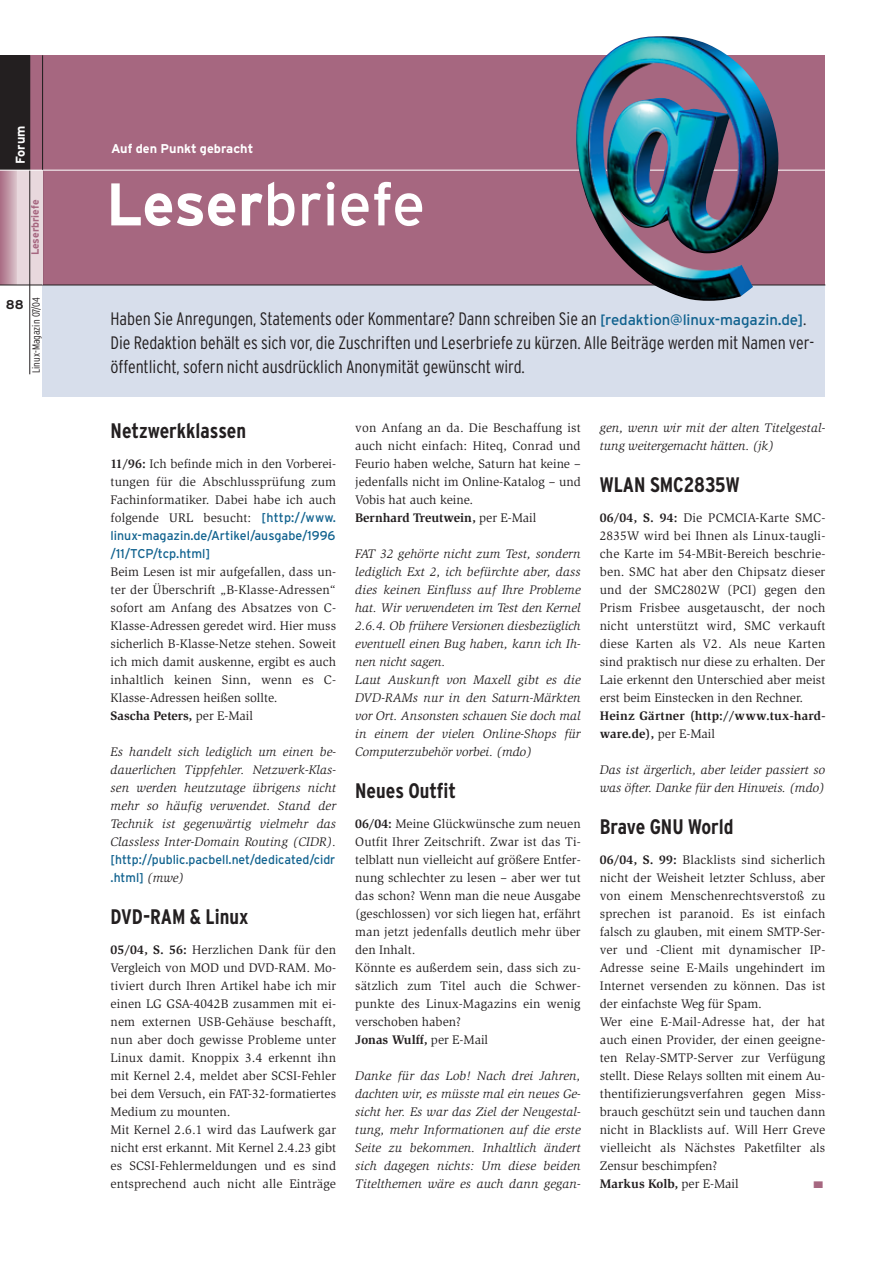
<style>
.page{position:relative;width:893px;height:1262px;background:#fff}
.page>*{position:absolute;margin:0;border:0;box-sizing:border-box;transform-origin:0 0}
.t1{font:60px "Interstate";color:#fff}
.t2{font:700 condensed 21px "Interstate";color:#231f20}
.t3{font:300 condensed 18px/24px "Interstate";letter-spacing:-.005em;color:#231f20}
.t4{font:12.75px/18px "Slimbach";letter-spacing:.01em;color:#231f20}
.t5{font:italic 12.75px/18px "Slimbach";letter-spacing:.01em;color:#231f20}
.t6{font:12.75px/18px "Interstate";color:#0f618e}
.t7{font:12.75px/18px "Interstate";color:#0f618e;scale:.96 1}
.t8{font:700 12.75px/18px "Slimbach";letter-spacing:.01em;color:#231f20}
.t9{font:700 12.75px "Interstate";color:#fff}
.t10{font:700 12.75px "Interstate";color:#231f20}
.t11{font:300 condensed 10.5px "Interstate";color:#231f20}
.t12{font:700 10.5px "Interstate";color:#a66780}
.t13{font:9.6px "Zapf Dingbats";color:#a66780;scale:1.33 1}
.s1{font-weight:700}
.s2{font-weight:400;font-stretch:normal;font-size:15px;color:#0f618e}
.s3{font-family:"Interstate";color:#0f618e}
.s4{font-family:"Slimbach";font-style:italic;color:#231f20}
.s5{font-weight:400}
</style>
<div class="page">
<div style="left:43px;top:285px;width:782px;height:111px;background:#d7deeb"></div>
<div style="left:43px;top:55px;width:782px;height:230px;background:#a66780"></div>
<hr style="left:43px;top:170px;width:782px;height:1px;background:#fff">
<hr style="left:43px;top:285px;width:782px;height:1px;background:#231f20">
<div style="left:0;top:55px;width:43px;height:230px;background:#a66780"></div>
<div style="left:0;top:55px;width:30px;height:115px;background:#231f20"></div>
<hr style="left:42px;top:55px;width:1px;height:230px;background:#231f20">
<svg style="left:0;top:171px;width:17px;height:114px"></svg>
<div style="left:17px;top:170px;width:26px;height:115px;background:#e8d8dd"></div>
<hr style="left:0;top:285px;width:43px;height:1px;background:#231f20">
<hr style="left:30px;top:55px;width:1px;height:319px;background:#231f20">
<hr style="left:0;top:170px;width:43px;height:1px;background:#fff">
<img style="left:576px;top:36px;width:202px;height:265px">
<p class="t9" style="left:15px;top:164px;width:40px;rotate:-90deg">Forum</p>
<p class="t12" style="left:31px;top:255px;width:57px;rotate:-90deg">Leserbriefe</p>
<p class="t10" style="left:6px;top:300px;width:19px">88</p>
<p class="t11" style="left:32px;top:373px;width:77px;rotate:-90deg">Linux-Magazin 07/04</p>
<p class="t9" style="left:111px;top:144px;width:144px">Auf den Punkt gebracht</p>
<h1 class="t1" style="left:106px;top:182px;width:321px"><span class="s1">Leser</span>briefe</h1>
<p class="t3" style="left:111px;top:308px;width:705px">Haben Sie Anregungen, Statements oder Kommentare? Dann schreiben Sie an <span class="s2">[redaktion@linux-magazin.de]</span>.<br>Die Redaktion behält es sich vor, die Zuschriften und Leserbriefe zu kürzen. Alle Beiträge werden mit Namen ver&shy;öffentlicht, sofern nicht ausdrücklich Anonymität gewünscht wird.</p>
<h2 class="t2" style="left:111px;top:422px;width:137px">Netzwerkklassen</h2>
<p class="t4" style="left:111px;top:456px;width:227px;text-align:justify"><span class="s1">11/96:</span> Ich befinde mich in den Vorberei&shy;tungen für die Abschlussprüfung zum Fachinformatiker. Dabei habe ich auch folgende URL besucht: <span class="s3">[http://www.</span></p>
<p class="t6" style="left:111px;top:528px;width:226px">linux-magazin.de/Artikel/ausgabe/1996 /11/TCP/tcp.html]</p>
<p class="t4" style="left:111px;top:564px;width:227px">Beim Lesen ist mir aufgefallen, dass un&shy;ter der Überschrift „B-Klasse-Adressen“ sofort am Anfang des Absatzes von C-Klasse-Adressen geredet wird. Hier muss sicherlich B-Klasse-Netze stehen. Soweit ich mich damit auskenne, ergibt es auch inhaltlich keinen Sinn, wenn es C-Klasse-Adressen heißen sollte.<br><span class="s1">Sascha Peters,</span> per E-Mail</p>
<p class="t5" style="left:111px;top:744px;width:227px;text-align:justify">Es handelt sich lediglich um einen be&shy;dauerlichen Tippfehler. Netzwerk-Klas&shy;sen werden heutzutage übrigens nicht mehr so häufig verwendet. Stand der Technik ist gegenwärtig vielmehr das Classless Inter-Domain Routing (CIDR).</p>
<p class="t7" style="left:111px;top:852px;width:235px">[http://public.pacbell.net/dedicated/cidr .html] <span class="s4">(mwe)</span></p>
<h2 class="t2" style="left:111px;top:909px;width:139px">DVD-RAM &amp; Linux</h2>
<p class="t4" style="left:111px;top:942px;width:227px"><span class="s1">05/04, S. 56:</span> Herzlichen Dank für den Vergleich von MOD und DVD-RAM. Mo&shy;tiviert durch Ihren Artikel habe ich mir einen LG GSA-4042B zusammen mit ei&shy;nem externen USB-Gehäuse beschafft, nun aber doch gewisse Probleme unter Linux damit. Knoppix 3.4 erkennt ihn mit Kernel 2.4, meldet aber SCSI-Fehler bei dem Versuch, ein FAT-32-formatiertes Medium zu mounten.<br>Mit Kernel 2.6.1 wird das Laufwerk gar nicht erst erkannt. Mit Kernel 2.4.23 gibt es SCSI-Fehlermeldungen und es sind entsprechend auch nicht alle Einträge</p>
<p class="t4" style="left:355px;top:420px;width:227px">von Anfang an da. Die Beschaffung ist auch nicht einfach: Hiteq, Conrad und Feurio haben welche, Saturn hat keine – jedenfalls nicht im Online-Katalog – und Vobis hat auch keine.<br><span class="s1">Bernhard Treutwein,</span> per E-Mail</p>
<p class="t5" style="left:355px;top:546px;width:227px">FAT 32 gehörte nicht zum Test, sondern lediglich Ext 2, ich befürchte aber, dass dies keinen Einfluss auf Ihre Probleme hat. Wir verwendeten im Test den Kernel 2.6.4. Ob frühere Versionen diesbezüglich eventuell einen Bug haben, kann ich Ih&shy;nen nicht sagen.<br>Laut Auskunft von Maxell gibt es die DVD-RAMs nur in den Saturn-Märkten vor Ort. Ansonsten schauen Sie doch mal in einem der vielen Online-Shops für Computerzubehör vorbei. (mdo)</p>
<h2 class="t2" style="left:355px;top:783px;width:102px">Neues Outfit</h2>
<p class="t4" style="left:355px;top:816px;width:227px"><span class="s1">06/04:</span> Meine Glückwünsche zum neuen Outfit Ihrer Zeitschrift. Zwar ist das Ti&shy;telblatt nun vielleicht auf größere Entfer&shy;nung schlechter zu lesen – aber wer tut das schon? Wenn man die neue Ausgabe (geschlossen) vor sich liegen hat, erfährt man jetzt jedenfalls deutlich mehr über den Inhalt.<br>Könnte es außerdem sein, dass sich zu&shy;sätzlich zum Titel auch die Schwer&shy;punkte des Linux-Magazins ein wenig verschoben haben?<br><span class="s1">Jonas Wulff,</span> per E-Mail</p>
<p class="t5" style="left:355px;top:1068px;width:227px;text-align:justify">Danke für das Lob! Nach drei Jahren, dachten wir, es müsste mal ein neues Ge&shy;sicht her. Es war das Ziel der Neugestal&shy;tung, mehr Informationen auf die erste Seite zu bekommen. Inhaltlich ändert sich dagegen nichts: Um diese beiden Titelthemen wäre es auch dann gegan-</p>
<p class="t5" style="left:600px;top:420px;width:227px">gen, wenn wir mit der alten Titelgestal&shy;tung weitergemacht hätten. (jk)</p>
<h2 class="t2" style="left:600px;top:477px;width:141px">WLAN SMC2835W</h2>
<p class="t4" style="left:600px;top:510px;width:227px;text-align:justify"><span class="s1">06/04, S. 94:</span> Die PCMCIA-Karte SMC-2835W wird bei Ihnen als Linux-taugli&shy;che Karte im 54-MBit-Bereich beschrie&shy;ben. SMC hat aber den Chipsatz dieser und der SMC2802W (PCI) gegen den Prism Frisbee ausgetauscht, der noch nicht unterstützt wird, SMC verkauft diese Karten als V2. Als neue Karten sind praktisch nur diese zu erhalten. Der Laie erkennt den Unterschied aber meist erst beim Einstecken in den Rechner.</p>
<p class="t8" style="left:600px;top:708px;width:227px">Heinz Gärtner (http://www.tux-hard&shy;ware.de), <span class="s5">per E-Mail</span></p>
<p class="t5" style="left:600px;top:762px;width:227px">Das ist ärgerlich, aber leider passiert so was öfter. Danke für den Hinweis. (mdo)</p>
<h2 class="t2" style="left:600px;top:819px;width:135px">Brave GNU World</h2>
<p class="t4" style="left:600px;top:852px;width:227px"><span class="s1">06/04, S. 99:</span> Blacklists sind sicherlich nicht der Weisheit letzter Schluss, aber von einem Menschenrechtsverstoß zu sprechen ist paranoid. Es ist einfach falsch zu glauben, mit einem SMTP-Ser&shy;ver und -Client mit dynamischer IP-Adresse seine E-Mails ungehindert im Internet versenden zu können. Das ist der einfachste Weg für Spam.<br>Wer eine E-Mail-Adresse hat, der hat auch einen Provider, der einen geeigne&shy;ten Relay-SMTP-Server zur Verfügung stellt. Diese Relays sollten mit einem Au&shy;thentifizierungsverfahren gegen Miss&shy;brauch geschützt sein und tauchen dann nicht in Blacklists auf. Will Herr Greve vielleicht als Nächstes Paketfilter als Zensur beschimpfen?<br><span class="s1">Markus Kolb,</span> per E-Mail</p>
<p class="t13" style="left:813px;top:1179px;width:9px">■</p>
</div>
